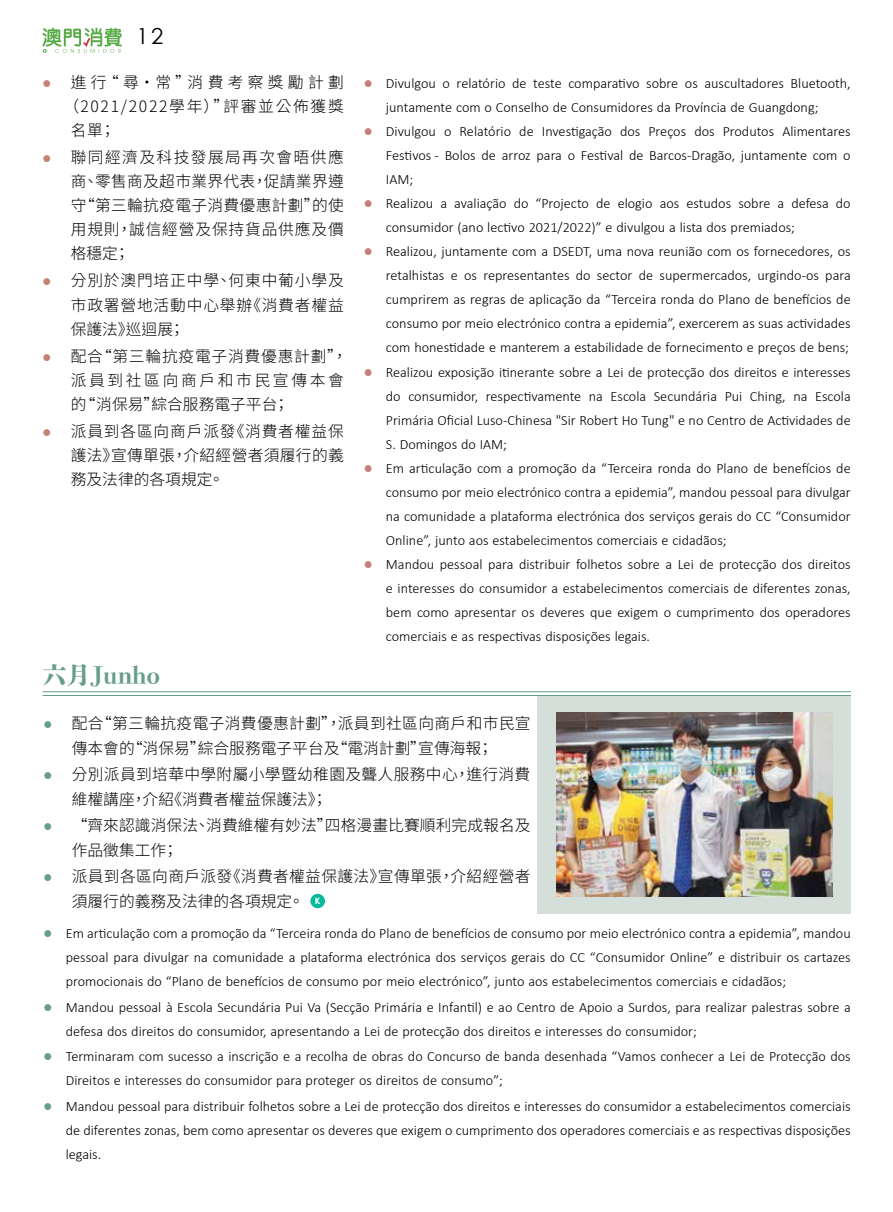
<style>
.page{position:relative;width:893px;height:1212px;background:#fff}
.page>*{position:absolute;margin:0;border:0;box-sizing:border-box;transform-origin:0 0}
.t1{font:800 24px "DNP Shuei Shogo Min Std";color:#679d8c}
.t2{font:22.05px "Century Gothic";color:#000}
.t3{font:300 15.75px/24px "Source Han Sans TW";letter-spacing:.02em;color:#000}
.t4{font:300 15.75px/24px "Source Han Sans TW";letter-spacing:.05em;color:#000}
.t5{font:300 15.75px "Source Han Sans TW";letter-spacing:.11em;color:#000}
.t6{font:300 15.75px "Source Han Sans TW";letter-spacing:.275em;color:#000}
.t7{font:300 14.25px/24px "Calibri";color:#000;text-align:justify}
.s1{font-family:"Calibri";color:#c48276}
.s2{font-family:"Source Han Sans KR"}
.s3{font-size:15.75px;color:#c48276}
.s4{font-family:"Calibri";color:#679d8c}
.s5{font-size:15.75px;color:#679d8c}
</style>
<div class="page">
<div style="left:538px;top:695px;width:313px;height:218px;background:#d4dfda"></div>
<img style="left:556px;top:713px;width:276px;height:183px">
<div style="left:310px;top:894px;width:15px;height:14px;background:#08b89d;border-radius:50%"></div>
<hr style="left:43px;top:691px;width:808px;height:1px;background:#679d8c">
<hr style="left:43px;top:695px;width:808px;height:1px;background:#679d8c">
<svg style="left:42px;top:28px;width:80px;height:25px"></svg>
<h2 class="t2" style="left:137px;top:21px;width:28px">12</h2>
<p class="t6" style="left:42px;top:74px;width:303px"><span class="s1">●</span> 進行“尋・常”消費考察獎勵計劃</p>
<p class="t5" style="left:63px;top:98px;width:282px">（2021/2022學年）”評審並公佈獲獎</p>
<p class="t3" style="left:71px;top:119px;width:46px">名單；</p>
<p class="t3" style="left:71px;top:146px;width:275px;text-align:justify;text-indent:-29px"><span class="s1">●</span> 聯同經濟及科技發展局再次會晤供應商、零售商及超市業界代表，促請業界遵守“第三輪抗疫電子消費優惠計劃”的使用規則，誠信經營及保持貨品供應及價格穩定；</p>
<p class="t3" style="left:71px;top:269px;width:274px;text-align:justify;text-indent:-29px"><span class="s1">●</span> 分別於澳門培正中學、何東中葡小學及市政署營地活動中心舉辦《消費<span class="s2">者</span>權益保護法》巡迴展；</p>
<p class="t4" style="left:71px;top:344px;width:278px;text-indent:-29px"><span class="s1">●</span> 配合“第三輪抗疫電子消費優惠計劃”，派員到社區向商戶和市民宣傳本會的“消保易”綜合服務電子平台；</p>
<p class="t3" style="left:71px;top:419px;width:275px;text-align:justify;text-indent:-29px"><span class="s1">●</span> 派員到各區向商戶派發《消費<span class="s2">者</span>權益保護法》宣傳單張，介紹經營<span class="s2">者</span>須履行的義務及法律的各項規定。</p>
<h1 class="t1" style="left:43px;top:658px;width:119px">六月Junho</h1>
<p class="t7" style="left:386px;top:72px;width:466px;text-indent:-22px"><span class="s3">●</span> Divulgou o relatório de teste comparativo sobre os auscultadores Bluetooth, juntamente com o Conselho de Consumidores da Província de Guangdong;</p>
<p class="t7" style="left:386px;top:120px;width:466px;text-indent:-23px"><span class="s3">●</span> Divulgou o Relatório de Investigação dos Preços dos Produtos Alimentares Festivos - Bolos de arroz para o Festival de Barcos-Dragão, juntamente com o IAM;</p>
<p class="t7" style="left:386px;top:192px;width:466px;text-indent:-23px"><span class="s3">●</span> Realizou a avaliação do “Projecto de elogio aos estudos sobre a defesa do consumidor (ano lectivo 2021/2022)” e divulgou a lista dos premiados;</p>
<p class="t7" style="left:386px;top:240px;width:466px;text-indent:-23px"><span class="s3">●</span> Realizou, juntamente com a DSEDT, uma nova reunião com os fornecedores, os retalhistas e os representantes do sector de supermercados, urgindo-os para cumprirem as regras de aplicação da “Terceira ronda do Plano de benefícios de consumo por meio electrónico contra a epidemia”, exercerem as suas actividades com honestidade e manterem a estabilidade de fornecimento e preços de bens;</p>
<p class="t7" style="left:386px;top:360px;width:466px;text-indent:-23px"><span class="s3">●</span> Realizou exposição itinerante sobre a Lei de protecção dos direitos e interesses do consumidor, respectivamente na Escola Secundária Pui Ching, na Escola Primária Oficial Luso-Chinesa "Sir Robert Ho Tung" e no Centro de Actividades de S. Domingos do IAM;</p>
<p class="t7" style="left:386px;top:456px;width:466px;text-indent:-23px"><span class="s3">●</span> Em articulação com a promoção da “Terceira ronda do Plano de benefícios de consumo por meio electrónico contra a epidemia”, mandou pessoal para divulgar na comunidade a plataforma electrónica dos serviços gerais do CC “Consumidor Online”, junto aos estabelecimentos comerciais e cidadãos;</p>
<p class="t7" style="left:386px;top:552px;width:466px;text-indent:-23px"><span class="s3">●</span> Mandou pessoal para distribuir folhetos sobre a Lei de protecção dos direitos e interesses do consumidor a estabelecimentos comerciais de diferentes zonas, bem como apresentar os deveres que exigem o cumprimento dos operadores comerciais e as respectivas disposições legais.</p>
<p class="t3" style="left:43px;top:710px;width:489px;line-height:25.5px;text-align:center"><span class="s4">●</span> 配合“第三輪抗疫電子消費優惠計劃”，派員到社區向商戶和市民宣傳本會的“消保易”綜合服務電子平台及“電消計劃”宣傳海報；</p>
<p class="t3" style="left:72px;top:761px;width:460px;line-height:25.5px;text-indent:-29px"><span class="s4">●</span> 分別派員到培華中學附屬小學暨幼稚園及聾人服務中心，進行消費維權講座，介紹《消費<span class="s2">者</span>權益保護法》；</p>
<p class="t3" style="left:72px;top:812px;width:460px;line-height:25.5px;text-indent:-29px"><span class="s4">●</span> “齊來認識消保法、消費維權有妙法”四格漫畫比賽順利完成報名及作品徵集工作；</p>
<p class="t3" style="left:72px;top:863px;width:460px;line-height:25.5px;text-indent:-29px"><span class="s4">●</span> 派員到各區向商戶派發《消費<span class="s2">者</span>權益保護法》宣傳單張，介紹經營<span class="s2">者</span>須履行的義務及法律的各項規定。 <sup>K</sup></p>
<p class="t7" style="left:66px;top:921px;width:786px;text-indent:-22px"><span class="s5">●</span> Em articulação com a promoção da “Terceira ronda do Plano de benefícios de consumo por meio electrónico contra a epidemia”, mandou pessoal para divulgar na comunidade a plataforma electrónica dos serviços gerais do CC “Consumidor Online” e distribuir os cartazes promocionais do “Plano de benefícios de consumo por meio electrónico”, junto aos estabelecimentos comerciais e cidadãos;</p>
<p class="t7" style="left:66px;top:995px;width:786px;text-indent:-22px"><span class="s5">●</span> Mandou pessoal à Escola Secundária Pui Va (Secção Primária e Infantil) e ao Centro de Apoio a Surdos, para realizar palestras sobre a defesa dos direitos do consumidor, apresentando a Lei de protecção dos direitos e interesses do consumidor;</p>
<p class="t7" style="left:66px;top:1044px;width:786px;text-indent:-22px"><span class="s5">●</span> Terminaram com sucesso a inscrição e a recolha de obras do Concurso de banda desenhada “Vamos conhecer a Lei de Protecção dos<br>Direitos e interesses do consumidor para proteger os direitos de consumo”;</p>
<p class="t7" style="left:66px;top:1094px;width:786px;text-indent:-22px"><span class="s5">●</span> Mandou pessoal para distribuir folhetos sobre a Lei de protecção dos direitos e interesses do consumidor a estabelecimentos comerciais de diferentes zonas, bem como apresentar os deveres que exigem o cumprimento dos operadores comerciais e as respectivas disposições legais.</p>
</div>
